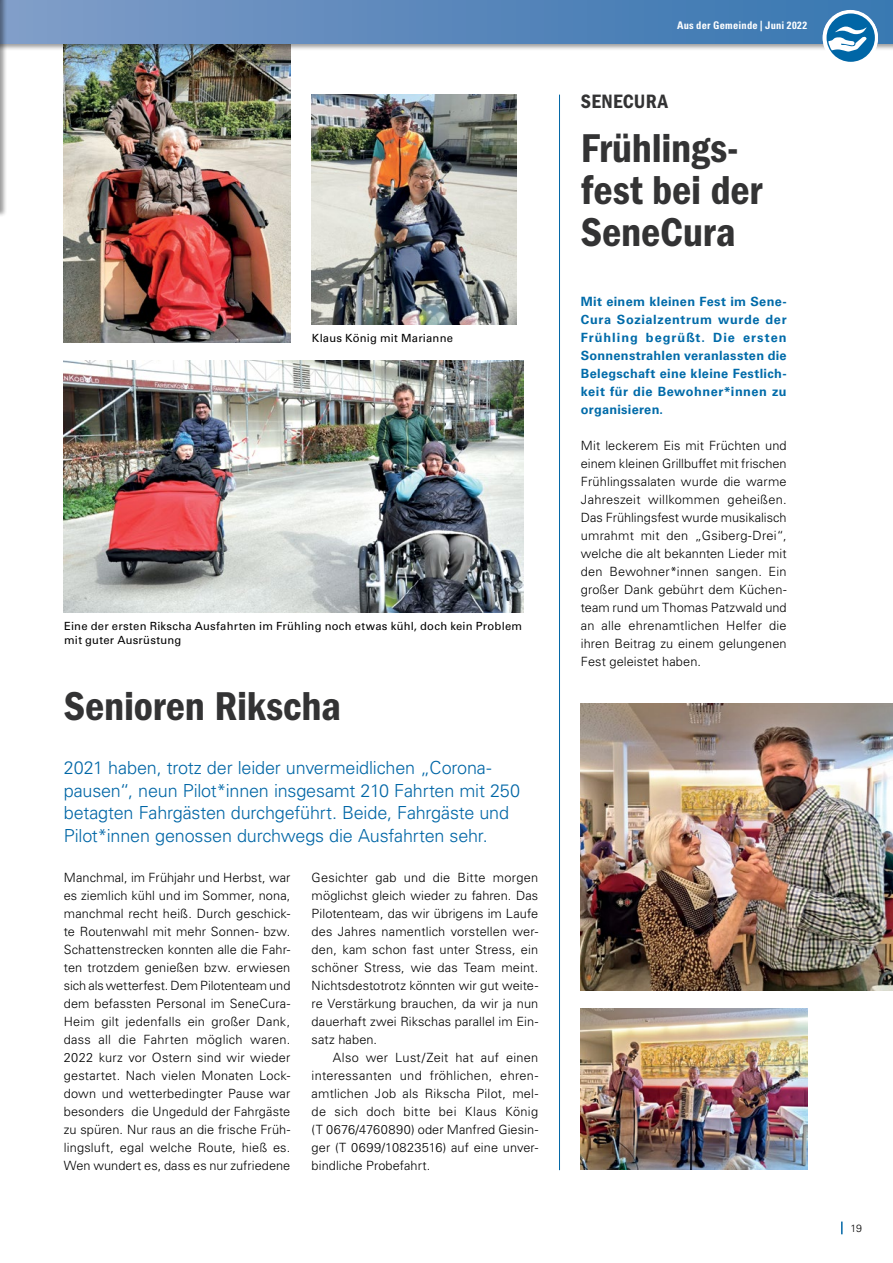
<style>
.page{position:relative;width:893px;height:1263px;background:#fff}
.page>*{position:absolute;margin:0;border:0;box-sizing:border-box;transform-origin:0 0}
.t1{font:600 40.5px/42px "Franklin Gothic Cond ITC";letter-spacing:-.005em;color:#333334}
.t2{font:600 19.5px "Franklin Gothic Cond ITC";letter-spacing:.01em;color:#333334}
.t3{font:300 18px/22.5px "Univers LT Pro 45";letter-spacing:-.01em;color:#0066a6}
.t4{font:300 12.75px/18px "Univers LT Pro 45";letter-spacing:.005em;color:#000;text-align:justify}
.t5{font:700 12.75px/18px "Univers LT Pro 65";letter-spacing:.03em;color:#006ba9;text-align:justify}
.t6{font:11.25px/13.5px "Univers LT Pro 55 Roman";letter-spacing:.02em;color:#000}
.t7{font:700 condensed 10.5px "Univers LT Pro";letter-spacing:.025em;color:#fff}
.t8{font:300 10.5px "Univers LT Pro 45";color:#000}
</style>
<div class="page">
<img style="left:581px;top:703px;width:312px;height:287px">
<img style="left:581px;top:1008px;width:227px;height:161px">
<hr style="left:559px;top:95px;width:1px;height:1075px;background:#0066a6">
<img style="left:64px;top:51px;width:226px;height:291px">
<img style="left:312px;top:95px;width:204px;height:229px">
<img style="left:64px;top:360px;width:459px;height:252px">
<div style="left:0;top:0;width:893px;height:51px;background:#000;opacity:.4"></div>
<div style="left:0;top:0;width:893px;height:43px;background:linear-gradient(to right,#809cc7,#3776b1)"></div>
<svg style="left:841px;top:1221px;width:2px;height:13px"></svg>
<svg style="left:823px;top:10px;width:55px;height:55px"></svg>
<div style="left:826px;top:14px;width:49px;height:48px;background:#0066a6;border-radius:50%"></div>
<svg style="left:828px;top:27px;width:39px;height:25px"></svg>
<div style="left:0;top:0;width:7px;height:217px;background:#000;opacity:.4"></div>
<svg style="left:0;top:94px;width:1px;height:115px"></svg>
<div style="left:0;top:0;width:7px;height:94px;background:#000;opacity:.5"></div>
<p class="t6" style="left:312px;top:331px;width:143px">Klaus König mit Marianne</p>
<p class="t6" style="left:64px;top:619px;width:459px">Eine der ersten Rikscha Ausfahrten im Frühling noch etwas kühl, doch kein Problem mit guter Ausrüstung</p>
<h1 class="t1" style="left:64px;top:685px;width:279px">Senioren Rikscha</h1>
<h3 class="t3" style="left:64px;top:756px;width:458px">2021 haben, trotz der leider unvermeidlichen „Corona&shy;pausen“, neun Pilot*innen insgesamt 210 Fahrten mit 250 betagten Fahrgästen durchgeführt. Beide, Fahrgäste und Pilot*innen genossen durchwegs die Ausfahrten sehr.</h3>
<p class="t4" style="left:64px;top:868px;width:228px">Manchmal, im Frühjahr und Herbst, war es ziemlich kühl und im Sommer, nona, manchmal recht heiß. Durch geschick&shy;te Routenwahl mit mehr Sonnen- bzw.<br>Schattenstrecken konnten alle die Fahr&shy;ten trotzdem genießen bzw. erwiesen sich als wetterfest. Dem Pilotenteam und dem befassten Personal im SeneCura-Heim gilt jedenfalls ein großer Dank, dass all die Fahrten möglich waren.<br>2022 kurz vor Ostern sind wir wieder gestartet. Nach vielen Monaten Lock&shy;down und wetterbedingter Pause war besonders die Ungeduld der Fahrgäste zu spüren. Nur raus an die frische Früh&shy;lingsluft, egal welche Route, hieß es.<br>Wen wundert es, dass es nur zufriedene</p>
<p class="t4" style="left:312px;top:868px;width:228px">Gesichter gab und die Bitte morgen möglichst gleich wieder zu fahren. Das Pilotenteam, das wir übrigens im Laufe des Jahres namentlich vorstellen wer&shy;den, kam schon fast unter Stress, ein schöner Stress, wie das Team meint.<br>Nichtsdestotrotz könnten wir gut weite&shy;re Verstärkung brauchen, da wir ja nun dauerhaft zwei Rikschas parallel im Ein&shy;satz haben.</p>
<p class="t4" style="left:312px;top:1048px;width:228px;text-indent:21px">Also wer Lust/Zeit hat auf einen interessanten und fröhlichen, ehren&shy;amtlichen Job als Rikscha Pilot, mel&shy;de sich doch bitte bei Klaus König (T 0676/4760890) oder Manfred Giesin&shy;ger (T 0699/10823516) auf eine unver&shy;bindliche Probefahrt.</p>
<p class="t7" style="left:677px;top:19px;width:132px">Aus der Gemeinde | Juni 2022</p>
<h2 class="t2" style="left:581px;top:90px;width:88px">SENECURA</h2>
<h1 class="t1" style="left:581px;top:127px;width:183px">Frühlings&shy;fest bei der<br>SeneCura</h1>
<p class="t5" style="left:581px;top:292px;width:207px">Mit einem kleinen Fest im Sene-Cura Sozialzentrum wurde der Frühling begrüßt. Die ersten Sonnenstrahlen veranlassten die Belegschaft eine kleine Festlich&shy;keit für die Bewohner*innen zu organisieren.</p>
<p class="t4" style="left:581px;top:436px;width:207px">Mit leckerem Eis mit Früchten und einem kleinen Grillbuffet mit frischen Frühlingssalaten wurde die warme Jahreszeit willkommen geheißen.<br>Das Frühlingsfest wurde musikalisch umrahmt mit den „Gsiberg-Drei“, welche die alt bekannten Lieder mit den Bewohner*innen sangen. Ein großer Dank gebührt dem Küchen&shy;team rund um Thomas Patzwald und an alle ehrenamtlichen Helfer die ihren Beitrag zu einem gelungenen Fest geleistet haben.</p>
<p class="t8" style="left:850px;top:1221px;width:13px">19</p>
</div>
